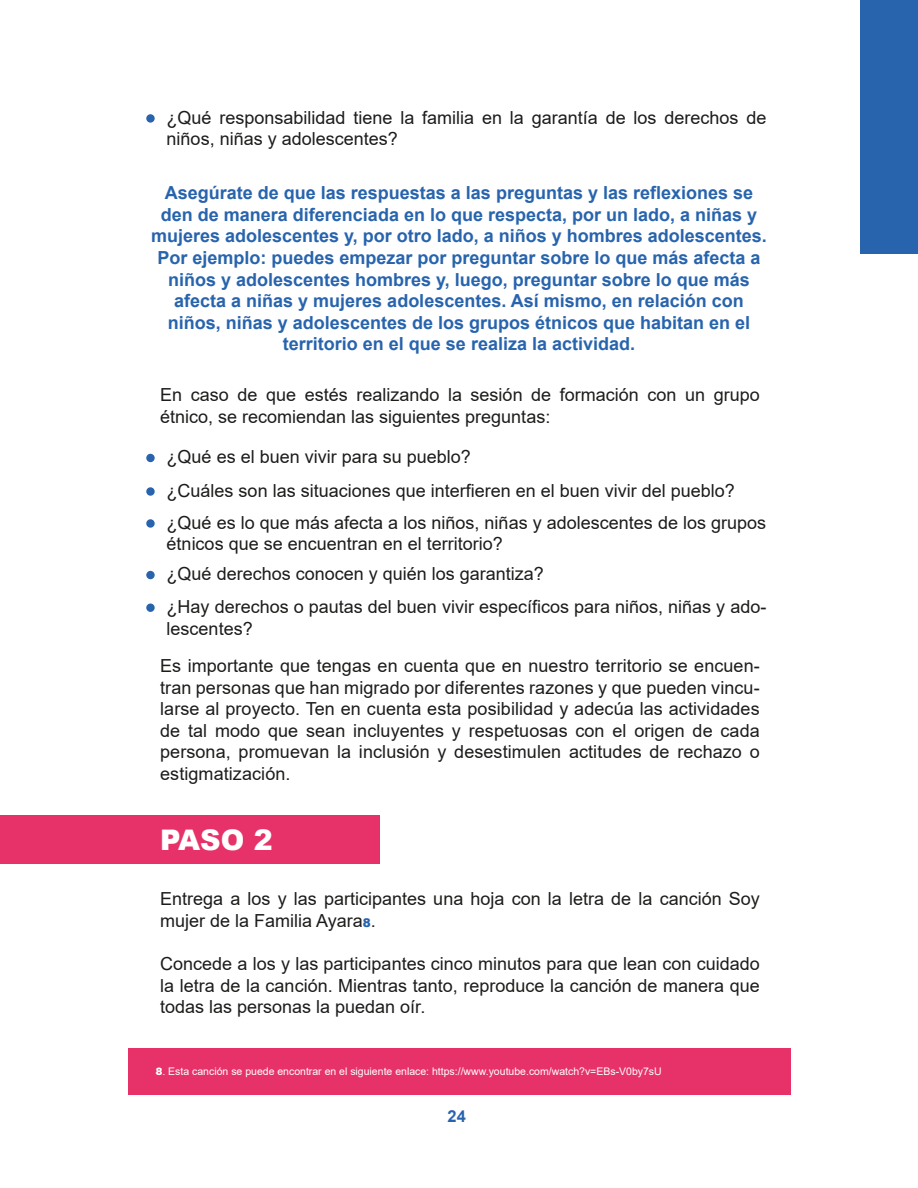
<style>
.page{position:relative;width:918px;height:1188px;background:#fff}
.page>*{position:absolute;margin:0;border:0;box-sizing:border-box;transform-origin:0 0}
.t1{font:900 28.35px "Arial";color:#fff}
.t2{font:18px/21.6px "Arial";color:#1c1c1b}
.t3{font:700 18px/21.6px "Arial";color:#2864ad;text-align:center}
.t4{font:700 16.5px "Arial";color:#2864ad}
.t5{font:10.5px "Arial";color:#fff}
.s1{font-weight:900;font-size:12px;color:#2864ad}
.s2{font-family:"Gotham HTF";font-weight:900}
</style>
<div class="page">
<div style="left:860px;top:0;width:58px;height:253px;background:#2864ad"></div>
<div style="left:128px;top:1048px;width:663px;height:47px;background:#e73269"></div>
<div style="left:0;top:815px;width:380px;height:49px;background:#e73269"></div>
<div style="left:146px;top:454px;width:9px;height:8px;background:#2864ad;border-radius:50%"></div>
<div style="left:146px;top:487px;width:9px;height:9px;background:#2864ad;border-radius:50%"></div>
<div style="left:146px;top:519px;width:9px;height:9px;background:#2864ad;border-radius:50%"></div>
<div style="left:146px;top:571px;width:9px;height:8px;background:#2864ad;border-radius:50%"></div>
<div style="left:146px;top:114px;width:9px;height:9px;background:#2864ad;border-radius:50%"></div>
<div style="left:146px;top:604px;width:9px;height:8px;background:#2864ad;border-radius:50%"></div>
<p class="t2" style="left:167px;top:107px;width:601px">¿Qué responsabilidad tiene la familia en la garantía de los derechos de niños, niñas y adolescentes?</p>
<p class="t3" style="left:151px;top:182px;width:617px">Asegúrate de que las respuestas a las preguntas y las reflexiones se den de manera diferenciada en lo que respecta, por un lado, a niñas y mujeres adolescentes y, por otro lado, a niños y hombres adolescentes.<br>Por ejemplo: puedes empezar por preguntar sobre lo que más afecta a niños y adolescentes hombres y, luego, preguntar sobre lo que más afecta a niñas y mujeres adolescentes. Así mismo, en relación con niños, niñas y adolescentes de los grupos étnicos que habitan en el territorio en el que se realiza la actividad.</p>
<p class="t2" style="left:160px;top:384px;width:601px">En caso de que estés realizando la sesión de formación con un grupo étnico, se recomiendan las siguientes preguntas:</p>
<p class="t2" style="left:167px;top:441px;width:601px;line-height:32.7px">¿Qué es el buen vivir para su pueblo?<br>¿Cuáles son las situaciones que interfieren en el buen vivir del pueblo? ¿Qué es lo que más afecta a los niños, niñas y adolescentes de los grupos</p>
<p class="t2" style="left:167px;top:529px;width:379px;line-height:30px">étnicos que se encuentran en el territorio? ¿Qué derechos conocen y quién los garantiza?</p>
<p class="t2" style="left:167px;top:596px;width:601px">¿Hay derechos o pautas del buen vivir específicos para niños, niñas y ado&shy;lescentes?</p>
<p class="t2" style="left:160px;top:655px;width:601px;text-align:justify">Es importante que tengas en cuenta que en nuestro territorio se encuen&shy;tran personas que han migrado por diferentes razones y que pueden vincu&shy;larse al proyecto. Ten en cuenta esta posibilidad y adecúa las actividades de tal modo que sean incluyentes y respetuosas con el origen de cada persona, promuevan la inclusión y desestimulen actitudes de rechazo o estigmatización.</p>
<h1 class="t1" style="left:160px;top:819px;width:114px">PASO 2</h1>
<p class="t2" style="left:160px;top:888px;width:601px">Entrega a los y las participantes una hoja con la letra de la canción Soy mujer de la Familia Ayara<span class="s1">8</span>.</p>
<p class="t2" style="left:160px;top:953px;width:601px;text-align:justify">Concede a los y las participantes cinco minutos para que lean con cuidado la letra de la canción. Mientras tanto, reproduce la canción de manera que todas las personas la puedan oír.</p>
<p class="t5" style="left:156px;top:1064px;width:507px"><span class="s2">8</span>. Esta canción se puede encontrar en el siguiente enlace: https://www.youtube.com/watch?v=EBs-V0by7sU</p>
<p class="t4" style="left:448px;top:1105px;width:20px">24</p>
</div>
